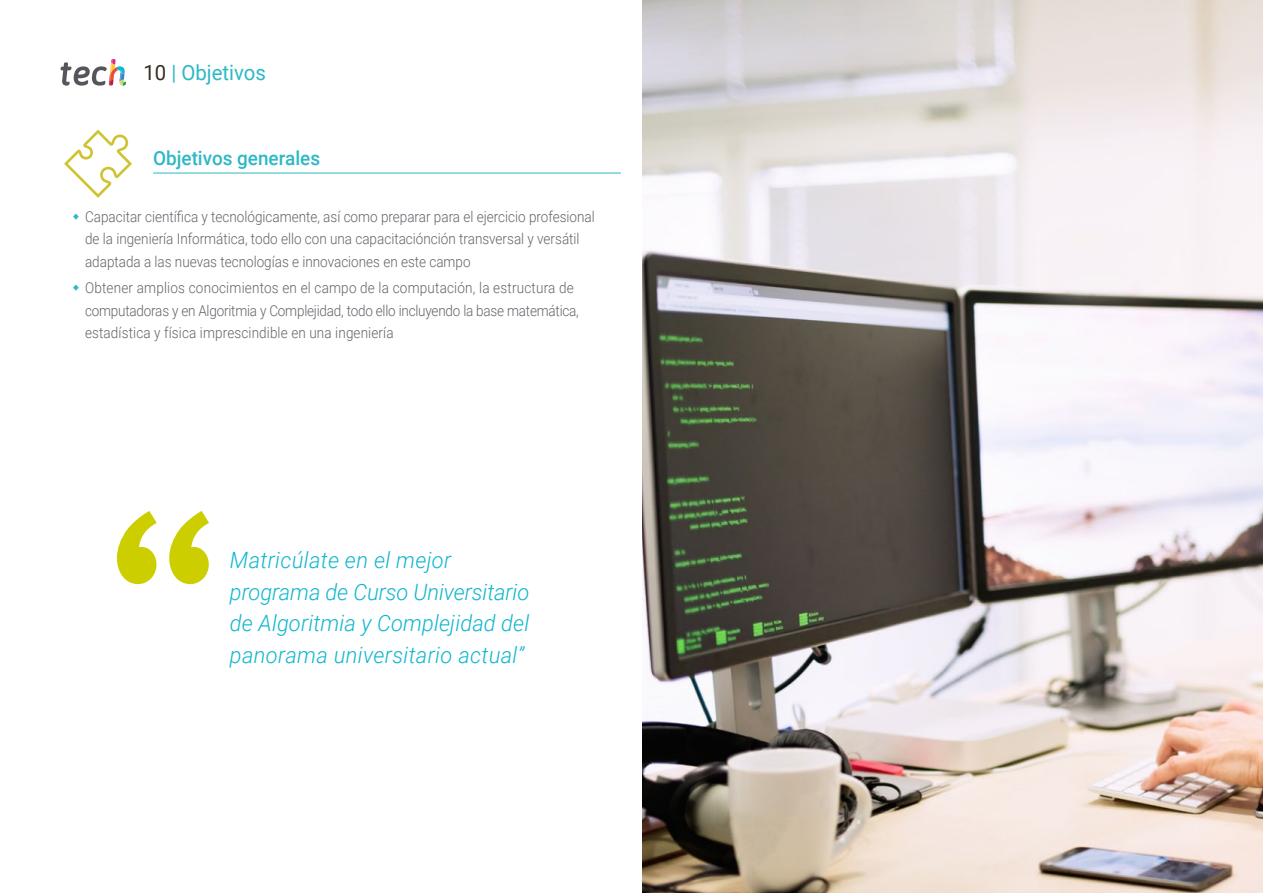
<style>
.page{position:relative;width:1263px;height:893px;background:#fff}
.page>*{position:absolute;margin:0;border:0;box-sizing:border-box;transform-origin:0 0}
.t1{font:italic 300 22.5px/31.5px "Roboto";letter-spacing:.005em;color:#0fb6cf}
.t2{font:21px "Roboto";color:#2db8c5}
.t3{font:500 19.5px "Roboto";color:#2db8c5}
.t4{font:300 15px/22.5px "Roboto";color:#61646a;scale:.9 1}
.s1{color:#312e20}
</style>
<div class="page">
<hr style="left:153px;top:173px;width:468px;height:1px;background:#2db8c5">
<svg style="left:64px;top:130px;width:68px;height:68px"></svg>
<img style="left:642px;top:0;width:621px;height:893px">
<svg style="left:61px;top:59px;width:65px;height:27px"></svg>
<svg style="left:117px;top:511px;width:92px;height:73px"></svg>
<h2 class="t2" style="left:144px;top:57px;width:124px"><span class="s1">10</span> | Objetivos</h2>
<h3 class="t3" style="left:153px;top:144px;width:169px">Objetivos generales</h3>
<p class="t4" style="left:85px;top:204px;width:568px">Capacitar científica y tecnológicamente, así como preparar para el ejercicio profesional de la ingeniería Informática, todo ello con una capacitaciónción transversal y versátil adaptada a las nuevas tecnologías e innovaciones en este campo</p>
<p class="t4" style="left:85px;top:276px;width:550px">Obtener amplios conocimientos en el campo de la computación, la estructura de computadoras y en Algoritmia y Complejidad, todo ello incluyendo la base matemática, estadística y física imprescindible en una ingeniería</p>
<h1 class="t1" style="left:230px;top:543px;width:301px">Matricúlate en el mejor programa de Curso Universitario de Algoritmia y Complejidad del panorama universitario actual”</h1>
</div>
